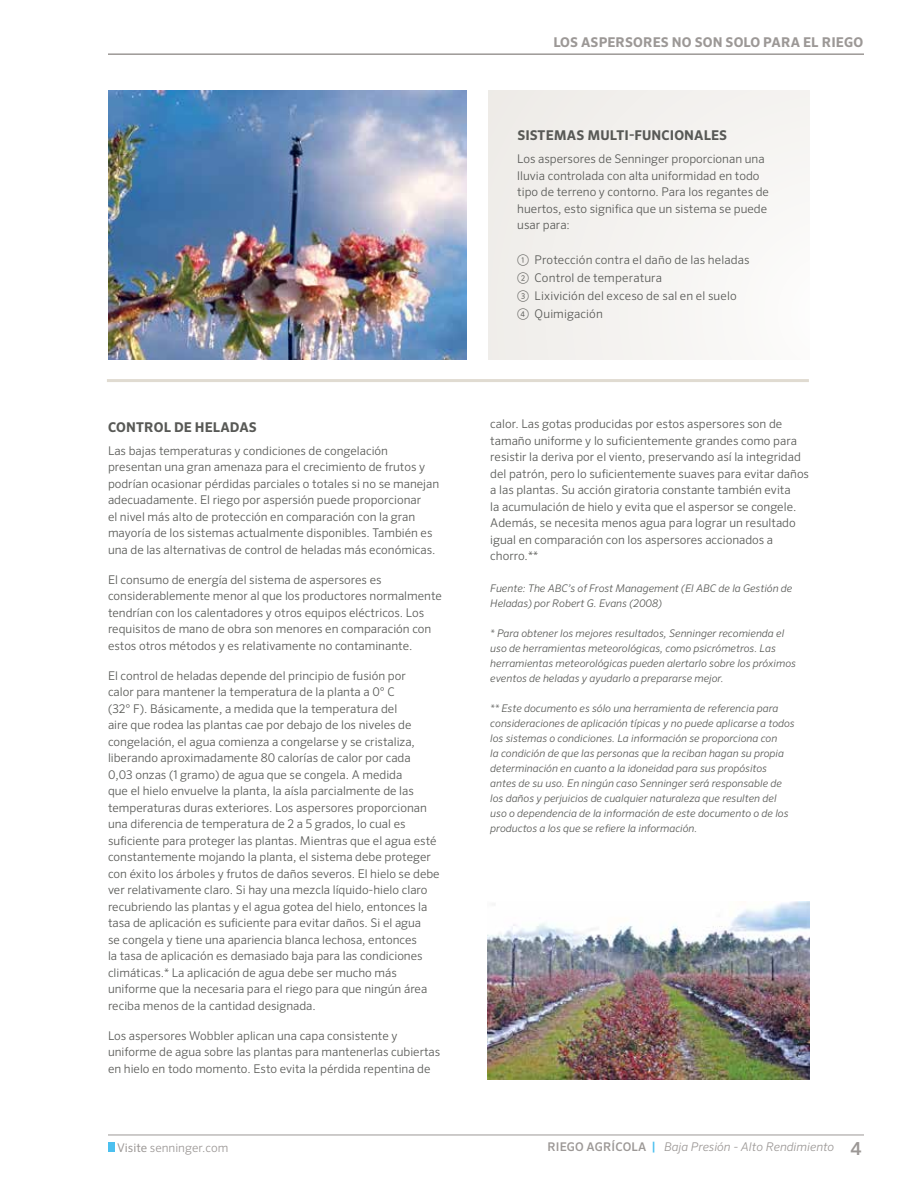
<style>
.page{position:relative;width:918px;height:1188px;background:#fff}
.page>*{position:absolute;margin:0;border:0;box-sizing:border-box;transform-origin:0 0}
.t1{font:700 13.5px "Sero Pro";letter-spacing:.01em;color:#585956}
.t2{font:700 13.5px "Sero Pro";letter-spacing:.01em;color:#9c9896}
.t3{font:300 12px/16.5px "Sero Pro";color:#585956}
.t4{font:italic 300 12px "Sero Pro";color:#9c9896}
.t5{font:300 12px "Sero Pro";color:#9c9896}
.t6{font:italic 300 10.5px/15px "Sero Pro";color:#585956}
.s1{font-weight:400}
.s2{font-weight:500;font-style:normal}
.s3{font-weight:500;font-style:normal;color:#4cc0ef}
.s4{font-weight:500;font-style:normal;font-size:18px}
</style>
<div class="page">
<div style="left:108px;top:1142px;width:6px;height:10px;background:#4cc0ef"></div>
<hr style="left:108px;top:1135px;width:756px;height:1px;background:#9c9896">
<hr style="left:108px;top:53px;width:756px;height:2px;background:#9c9896">
<img style="left:487px;top:902px;width:323px;height:178px">
<div style="left:488px;top:91px;width:322px;height:269px;background:#f4f2f0"></div>
<img style="left:108px;top:91px;width:359px;height:269px">
<hr style="left:107px;top:379px;width:702px;height:3px;background:#e0dbd1">
<p class="t2" style="left:553px;top:34px;width:311px">LOS ASPERSORES NO SON SOLO PARA EL RIEGO</p>
<p class="t1" style="left:108px;top:419px;width:150px">CONTROL DE HELADAS</p>
<p class="t3" style="left:108px;top:442px;width:333px">Las bajas temperaturas y condiciones de congelación presentan una gran amenaza para el crecimiento de frutos y podrían ocasionar pérdidas parciales o totales si no se manejan adecuadamente. El riego por aspersión puede proporcionar<br>el nivel más alto de protección en comparación con la gran mayoría de los sistemas actualmente disponibles. También es una de las alternativas de control de heladas más económicas.</p>
<p class="t3" style="left:108px;top:571px;width:336px">El consumo de energía del sistema de aspersores es considerablemente menor al que los productores normalmente tendrían con los calentadores y otros equipos eléctricos. Los requisitos de mano de obra son menores en comparación con estos otros métodos y es relativamente no contaminante.</p>
<p class="t3" style="left:108px;top:667px;width:333px">El control de heladas depende del principio de fusión por<br>calor para mantener la temperatura de la planta a 0° C<br>(32° F). Básicamente, a medida que la temperatura del<br>aire que rodea las plantas cae por debajo de los niveles de congelación, el agua comienza a congelarse y se cristaliza, liberando aproximadamente 80 calorías de calor por cada<br>0,03 onzas (1 gramo) de agua que se congela. A medida<br>que el hielo envuelve la planta, la aísla parcialmente de las temperaturas duras exteriores. Los aspersores proporcionan una diferencia de temperatura de 2 a 5 grados, lo cual es suficiente para proteger las plantas. Mientras que el agua esté constantemente mojando la planta, el sistema debe proteger con éxito los árboles y frutos de daños severos. El hielo se debe ver relativamente claro. Si hay una mezcla líquido-hielo claro recubriendo las plantas y el agua gotea del hielo, entonces la tasa de aplicación es suficiente para evitar daños. Si el agua<br>se congela y tiene una apariencia blanca lechosa, entonces<br>la tasa de aplicación es demasiado baja para las condiciones climáticas.* La aplicación de agua debe ser mucho más uniforme que la necesaria para el riego para que ningún área reciba menos de la cantidad designada.</p>
<p class="t3" style="left:108px;top:1027px;width:334px">Los aspersores Wobbler aplican una capa consistente y uniforme de agua sobre las plantas para mantenerlas cubiertas en hielo en todo momento. Esto evita la pérdida repentina de</p>
<p class="t1" style="left:517px;top:127px;width:211px">SISTEMAS MULTI-FUNCIONALES</p>
<p class="t3" style="left:517px;top:150px;width:253px">Los aspersores de Senninger proporcionan una lluvia controlada con alta uniformidad en todo tipo de terreno y contorno. Para los regantes de huertos, esto significa que un sistema se puede usar para:</p>
<p class="t3" style="left:517px;top:250px;width:234px;line-height:18px">① Protección contra el daño de las heladas<br>② Control de temperatura<br>③ Lixivición del exceso de sal en el suelo<br>④ Quimigación</p>
<p class="t3" style="left:490px;top:416px;width:320px">calor. Las gotas producidas por estos aspersores son de tamaño uniforme y lo suficientemente grandes como para resistir la deriva por el viento, preservando así la integridad del patrón, pero lo suficientemente suaves para evitar daños a las plantas. Su acción giratoria constante también evita<br>la acumulación de hielo y evita que el aspersor se congele.<br>Además, se necesita menos agua para lograr un resultado igual en comparación con los aspersores accionados a chorro.**</p>
<p class="t6" style="left:490px;top:581px;width:304px">Fuente: The ABC’s of Frost Management (El ABC de la Gestión de<br>Heladas) por Robert G. Evans (2008)</p>
<p class="t6" style="left:490px;top:626px;width:307px">* Para obtener los mejores resultados, Senninger recomienda el uso de herramientas meteorológicas, como psicrómetros. Las herramientas meteorológicas pueden alertarlo sobre los próximos eventos de heladas y ayudarlo a prepararse mejor.</p>
<p class="t6" style="left:490px;top:701px;width:306px">** Este documento es sólo una herramienta de referencia para consideraciones de aplicación típicas y no puede aplicarse a todos los sistemas o condiciones. La información se proporciona con<br>la condición de que las personas que la reciban hagan su propia determinación en cuanto a la idoneidad para sus propósitos antes de su uso. En ningún caso Senninger será responsable de los daños y perjuicios de cualquier naturaleza que resulten del uso o dependencia de la información de este documento o de los productos a los que se refiere la información.</p>
<p class="t5" style="left:117px;top:1140px;width:113px"><span class="s1">Visite</span> senninger.com</p>
<p class="t4" style="left:547px;top:1140px;width:316px"><span class="s2">RIEGO AGRÍCOLA</span> <span class="s3">|</span> Baja Presión - Alto Rendimiento <span class="s4">4</span></p>
</div>
